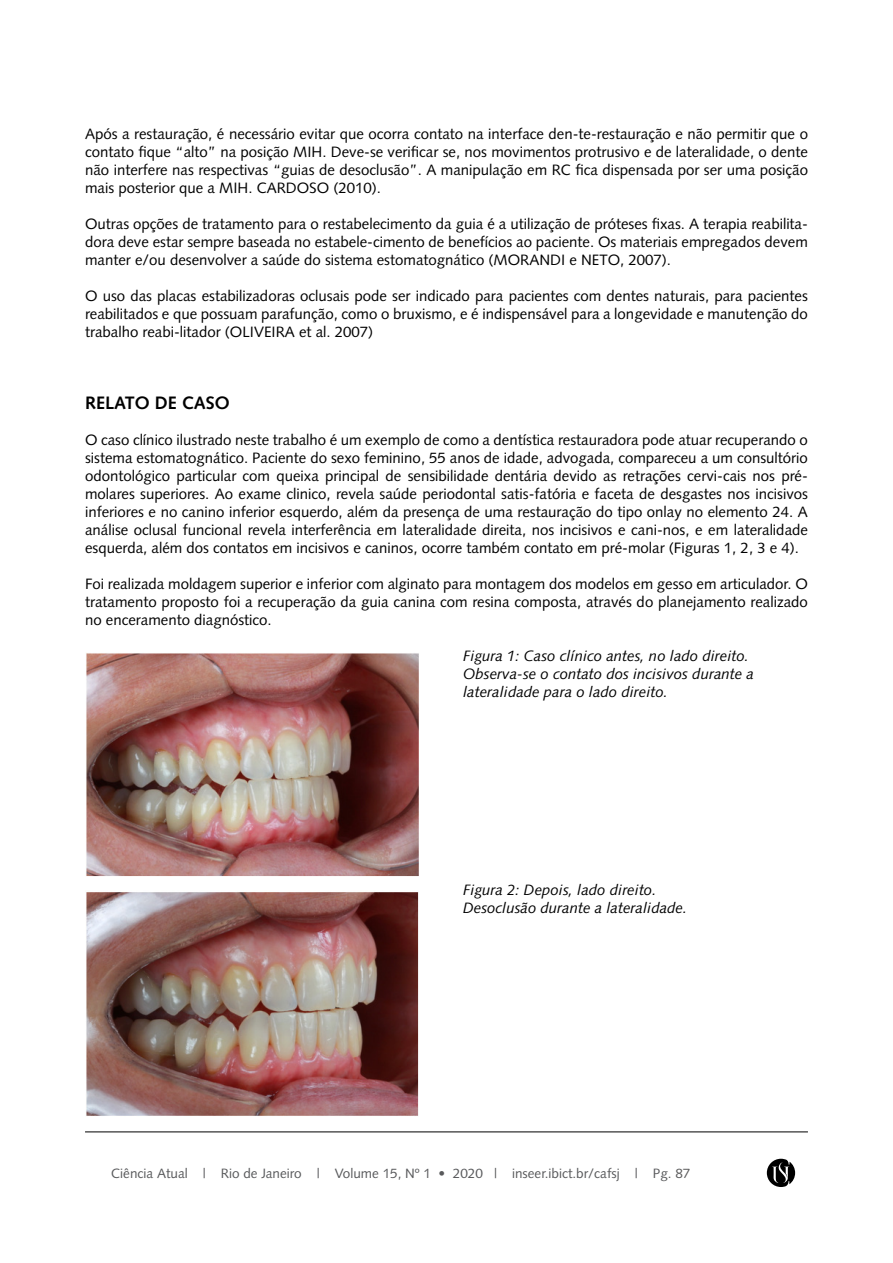
<style>
.page{position:relative;width:893px;height:1263px;background:#fff}
.page>*{position:absolute;margin:0;border:0;box-sizing:border-box;transform-origin:0 0}
.t1{font:700 18px "Syntax LT Std";color:#000}
.t2{font:15px/18px "Syntax LT Std";color:#000;text-align:justify}
.t3{font:italic 15px/18px "Syntax LT Std";color:#000}
.t4{font:13.5px "Syntax LT Std";color:#58595b}
.s1{color:#5a5a5b}
</style>
<div class="page">
<hr style="left:85px;top:1131px;width:723px;height:1px;background:#000">
<svg style="left:767px;top:1159px;width:28px;height:28px"></svg>
<img style="left:86px;top:653px;width:333px;height:224px">
<img style="left:86px;top:892px;width:333px;height:224px">
<p class="t2" style="left:85px;top:125px;width:724px">Após a restauração, é necessário evitar que ocorra contato na interface den-te-restauração e não permitir que o contato fique “alto” na posição MIH. Deve-se verificar se, nos movimentos protrusivo e de lateralidade, o dente não interfere nas respectivas “guias de desoclusão”. A manipulação em RC fica dispensada por ser uma posição mais posterior que a MIH. CARDOSO (2010).</p>
<p class="t2" style="left:85px;top:215px;width:724px">Outras opções de tratamento para o restabelecimento da guia é a utilização de próteses fixas. A terapia reabilita&shy;dora deve estar sempre baseada no estabele-cimento de benefícios ao paciente. Os materiais empregados devem manter e/ou desenvolver a saúde do sistema estomatognático (MORANDI e NETO, 2007).</p>
<p class="t2" style="left:85px;top:287px;width:724px">O uso das placas estabilizadoras oclusais pode ser indicado para pacientes com dentes naturais, para pacientes reabilitados e que possuam parafunção, como o bruxismo, e é indispensável para a longevidade e manutenção do trabalho reabi-litador (OLIVEIRA et al. 2007)</p>
<p class="t1" style="left:85px;top:392px;width:146px">RELATO DE CASO</p>
<p class="t2" style="left:85px;top:431px;width:724px">O caso clínico ilustrado neste trabalho é um exemplo de como a dentística restauradora pode atuar recuperando o sistema estomatognático. Paciente do sexo feminino, 55 anos de idade, advogada, compareceu a um consultório odontológico particular com queixa principal de sensibilidade dentária devido as retrações cervi-cais nos pré&shy;molares superiores. Ao exame clinico, revela saúde periodontal satis-fatória e faceta de desgastes nos incisivos inferiores e no canino inferior esquerdo, além da presença de uma restauração do tipo onlay no elemento 24. A análise oclusal funcional revela interferência em lateralidade direita, nos incisivos e cani-nos, e em lateralidade esquerda, além dos contatos em incisivos e caninos, ocorre também contato em pré-molar (Figuras 1, 2, 3 e 4).</p>
<p class="t2" style="left:85px;top:575px;width:724px">Foi realizada moldagem superior e inferior com alginato para montagem dos modelos em gesso em articulador. O tratamento proposto foi a recuperação da guia canina com resina composta, através do planejamento realizado no enceramento diagnóstico.</p>
<p class="t3" style="left:463px;top:647px;width:292px">Figura 1: Caso clínico antes, no lado direito.<br>Observa-se o contato dos incisivos durante a lateralidade para o lado direito.</p>
<p class="t3" style="left:463px;top:881px;width:226px">Figura 2: Depois, lado direito.<br>Desoclusão durante a lateralidade.</p>
<p class="t4" style="left:111px;top:1165px;width:580px">Ciência Atual | Rio de Janeiro | Volume 15, Nº 1 • 2020 | inseer.ibict.br/cafsj | Pg. <span class="s1">87</span></p>
</div>
